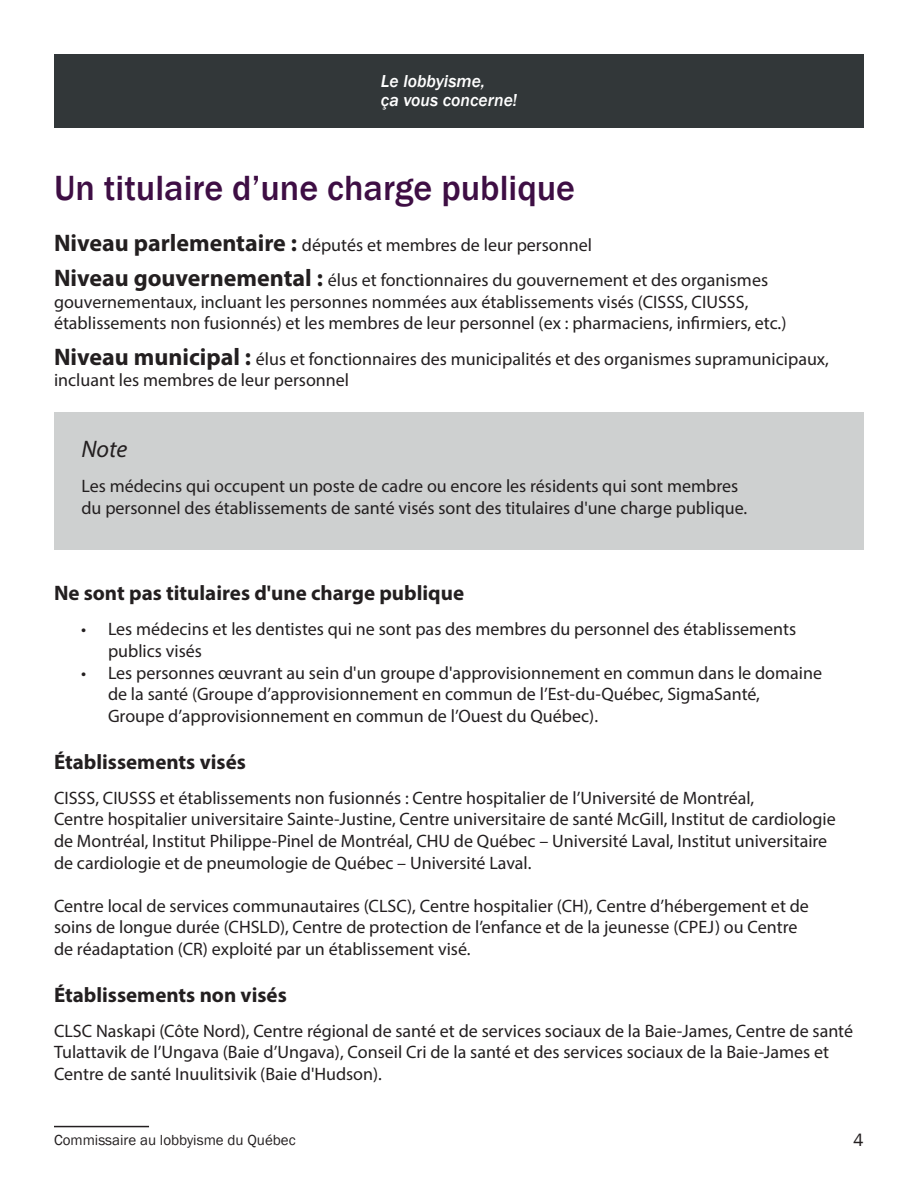
<style>
.page{position:relative;width:918px;height:1188px;background:#fff}
.page>*{position:absolute;margin:0;border:0;box-sizing:border-box;transform-origin:0 0}
.t1{font:500 36px "Franklin Gothic";color:#3e0e44}
.t2{font:italic 24px "Myriad Pro";color:#231f20}
.t3{font:700 21px "Myriad Pro";color:#231f20}
.t4{font:18px/21.6px "Myriad Pro";color:#231f20}
.t5{font:18px "Franklin Gothic";color:#231f20}
.t6{font:italic 500 17.85px/18.8px "Franklin Gothic";color:#fff}
.t7{font:15px "Franklin Gothic";color:#231f20}
.s1{font-weight:700;font-size:24px}
</style>
<div class="page">
<hr style="left:54px;top:1126px;width:95px;height:1px;background:#231f20">
<div style="left:54px;top:54px;width:810px;height:73px;background:#323739"></div>
<div style="left:54px;top:412px;width:810px;height:137px;background:#ced0d0"></div>
<p class="t6" style="left:381px;top:72px;width:138px">Le lobbyisme,<br>ça vous concerne!</p>
<h1 class="t1" style="left:54px;top:166px;width:523px">Un titulaire d’une charge publique</h1>
<p class="t4" style="left:54px;top:226px;width:716px;line-height:35.5px"><span class="s1">Niveau parlementaire :</span> députés et membres de leur personnel<br><span class="s1">Niveau gouvernemental :</span> élus et fonctionnaires du gouvernement et des organismes</p>
<p class="t4" style="left:54px;top:291px;width:734px">gouvernementaux, incluant les personnes nommées aux établissements visés (CISSS, CIUSSS, établissements non fusionnés) et les membres de leur personnel (ex : pharmaciens, infirmiers, etc.)</p>
<p class="t4" style="left:54px;top:348px;width:777px"><span class="s1">Niveau municipal :</span> élus et fonctionnaires des municipalités et des organismes supramunicipaux, incluant les membres de leur personnel</p>
<h2 class="t2" style="left:81px;top:434px;width:47px">Note</h2>
<p class="t4" style="left:81px;top:475px;width:667px">Les médecins qui occupent un poste de cadre ou encore les résidents qui sont membres du personnel des établissements de santé visés sont des titulaires d'une charge publique.</p>
<p class="t3" style="left:54px;top:580px;width:412px">Ne sont pas titulaires d'une charge publique</p>
<p class="t4" style="left:108px;top:618px;width:690px;text-indent:-27px">• Les médecins et les dentistes qui ne sont pas des membres du personnel des établissements publics visés</p>
<p class="t4" style="left:108px;top:662px;width:716px;text-indent:-27px">• Les personnes œuvrant au sein d'un groupe d'approvisionnement en commun dans le domaine de la santé (Groupe d’approvisionnement en commun de l’Est-du-Québec, SigmaSanté,<br>Groupe d’approvisionnement en commun de l’Ouest du Québec).</p>
<p class="t3" style="left:54px;top:748px;width:193px">Établissements visés</p>
<p class="t4" style="left:54px;top:787px;width:783px">CISSS, CIUSSS et établissements non fusionnés : Centre hospitalier de l’Université de Montréal,<br>Centre hospitalier universitaire Sainte-Justine, Centre universitaire de santé McGill, Institut de cardiologie de Montréal, Institut Philippe-Pinel de Montréal, CHU de Québec – Université Laval, Institut universitaire de cardiologie et de pneumologie de Québec – Université Laval.</p>
<p class="t4" style="left:54px;top:895px;width:756px">Centre local de services communautaires (CLSC), Centre hospitalier (CH), Centre d’hébergement et de soins de longue durée (CHSLD), Centre de protection de l’enfance et de la jeunesse (CPEJ) ou Centre de réadaptation (CR) exploité par un établissement visé.</p>
<p class="t3" style="left:54px;top:981px;width:234px">Établissements non visés</p>
<p class="t4" style="left:54px;top:1020px;width:801px">CLSC Naskapi (Côte Nord), Centre régional de santé et de services sociaux de la Baie-James, Centre de santé<br>Tulattavik de l’Ungava (Baie d’Ungava), Conseil Cri de la santé et des services sociaux de la Baie-James et<br>Centre de santé Inuulitsivik (Baie d'Hudson).</p>
<p class="t7" style="left:54px;top:1130px;width:243px">Commissaire au lobbyisme du Québec</p>
<p class="t5" style="left:853px;top:1129px;width:12px">4</p>
</div>
